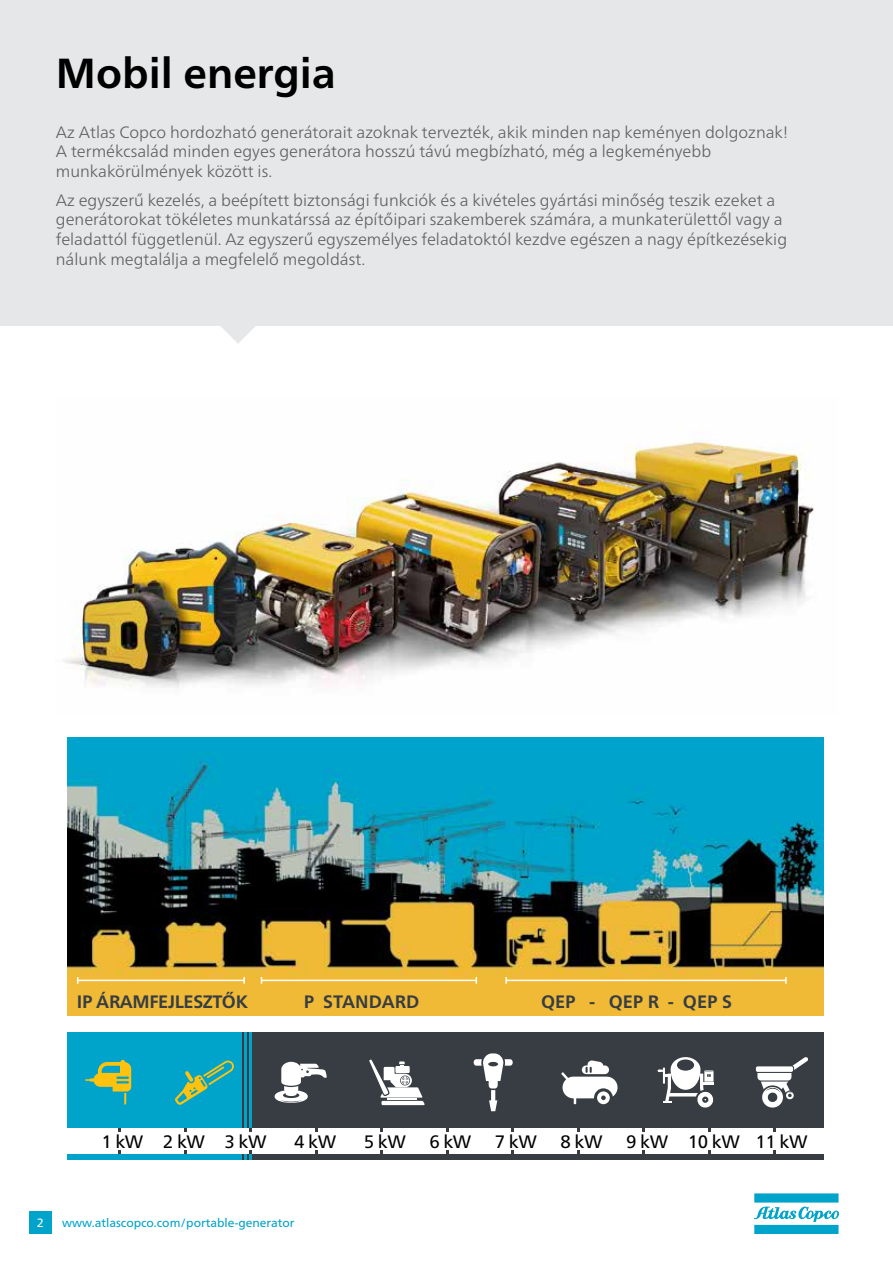
<style>
.page{position:relative;width:893px;height:1263px;background:#fff}
.page>*{position:absolute;margin:0;border:0;box-sizing:border-box;transform-origin:0 0}
.t1{font:700 42px "Neue Frutiger World";color:#000}
.t2{font:18px "Neue Frutiger World";letter-spacing:-.02em;color:#000}
.t3{font:700 18px "Neue Frutiger World";color:#373d42}
.t4{font:700 18px "Neue Frutiger World";letter-spacing:-.02em;color:#373d42}
.t5{font:300 16.5px/19.8px "Neue Frutiger World";color:#5d5f60}
.t6{font:12px "Neue Frutiger World";color:#00a3c9}
.t7{font:12px "Neue Frutiger World";color:#fff}
</style>
<div class="page">
<svg style="left:754px;top:1193px;width:85px;height:41px"></svg>
<div style="left:29px;top:1211px;width:22px;height:23px;background:#00a3c9"></div>
<img style="left:63px;top:441px;width:751px;height:247px">
<img style="left:67px;top:737px;width:757px;height:279px">
<div style="left:67px;top:1032px;width:757px;height:96px;background:#373d42"></div>
<hr style="left:244px;top:1032px;width:3px;height:96px;background:#00a3c9">
<hr style="left:249px;top:1032px;width:3px;height:96px;background:#00a3c9">
<div style="left:67px;top:1032px;width:174px;height:96px;background:#00a3c9"></div>
<div style="left:67px;top:1154px;width:757px;height:5px;background:#373d42"></div>
<div style="left:67px;top:1154px;width:174px;height:5px;background:#00a3c9"></div>
<svg style="left:85px;top:1060px;width:46px;height:45px"></svg>
<svg style="left:175px;top:1060px;width:59px;height:45px"></svg>
<svg style="left:561px;top:1060px;width:56px;height:44px"></svg>
<svg style="left:658px;top:1057px;width:56px;height:51px"></svg>
<svg style="left:757px;top:1057px;width:51px;height:51px"></svg>
<div style="left:756px;top:1066px;width:37px;height:6px;background:#fff;border-radius:2px"></div>
<svg style="left:244px;top:1150px;width:8px;height:9px"></svg>
<svg style="left:474px;top:1053px;width:39px;height:58px"></svg>
<svg style="left:275px;top:1062px;width:52px;height:41px"></svg>
<svg style="left:369px;top:1059px;width:56px;height:46px"></svg>
<hr style="left:78px;top:980px;width:166px;height:1px;background:#fff">
<svg style="left:243px;top:977px;width:2px;height:7px"></svg>
<hr style="left:261px;top:980px;width:215px;height:1px;background:#fff">
<hr style="left:506px;top:980px;width:280px;height:1px;background:#fff">
<svg style="left:505px;top:977px;width:2px;height:7px"></svg>
<svg style="left:785px;top:977px;width:2px;height:7px"></svg>
<div style="left:0;top:0;width:893px;height:326px;background:#e6e7e8"></div>
<svg style="left:221px;top:326px;width:34px;height:17px"></svg>
<h1 class="t1" style="left:56px;top:37px;width:281px">Mobil energia</h1>
<p class="t5" style="left:56px;top:122px;width:733px">Az Atlas Copco hordozható generátorait azoknak tervezték, akik minden nap keményen dolgoznak!<br>A termékcsalád minden egyes generátora hosszú távú megbízható, még a legkeményebb munkakörülmények között is.</p>
<p class="t5" style="left:56px;top:190px;width:733px">Az egyszerű kezelés, a beépített biztonsági funkciók és a kivételes gyártási minőség teszik ezeket a generátorokat tökéletes munkatárssá az építőipari szakemberek számára, a munkaterülettől vagy a feladattól függetlenül. Az egyszerű egyszemélyes feladatoktól kezdve egészen a nagy építkezésekig nálunk megtalálja a megfelelő megoldást.</p>
<p class="t4" style="left:77px;top:986px;width:172px">IP ÁRAMFEJLESZTŐK</p>
<p class="t3" style="left:304px;top:986px;width:117px">P STANDARD</p>
<p class="t3" style="left:541px;top:986px;width:192px">QEP - QEP R - QEP S</p>
<p class="t2" style="left:101px;top:1127px;width:167px">1 kW 2 kW 3 kW</p>
<p class="t2" style="left:294px;top:1127px;width:44px">4 kW</p>
<p class="t2" style="left:364px;top:1127px;width:44px">5 kW</p>
<p class="t2" style="left:429px;top:1127px;width:44px">6 kW</p>
<p class="t2" style="left:495px;top:1127px;width:44px">7 kW</p>
<p class="t2" style="left:560px;top:1127px;width:44px">8 kW</p>
<p class="t2" style="left:626px;top:1127px;width:183px">9 kW 10 kW 11 kW</p>
<p class="t7" style="left:37px;top:1214px;width:8px">2</p>
<p class="t6" style="left:62px;top:1213px;width:234px">www.atlascopco.com/portable-generator</p>
</div>
